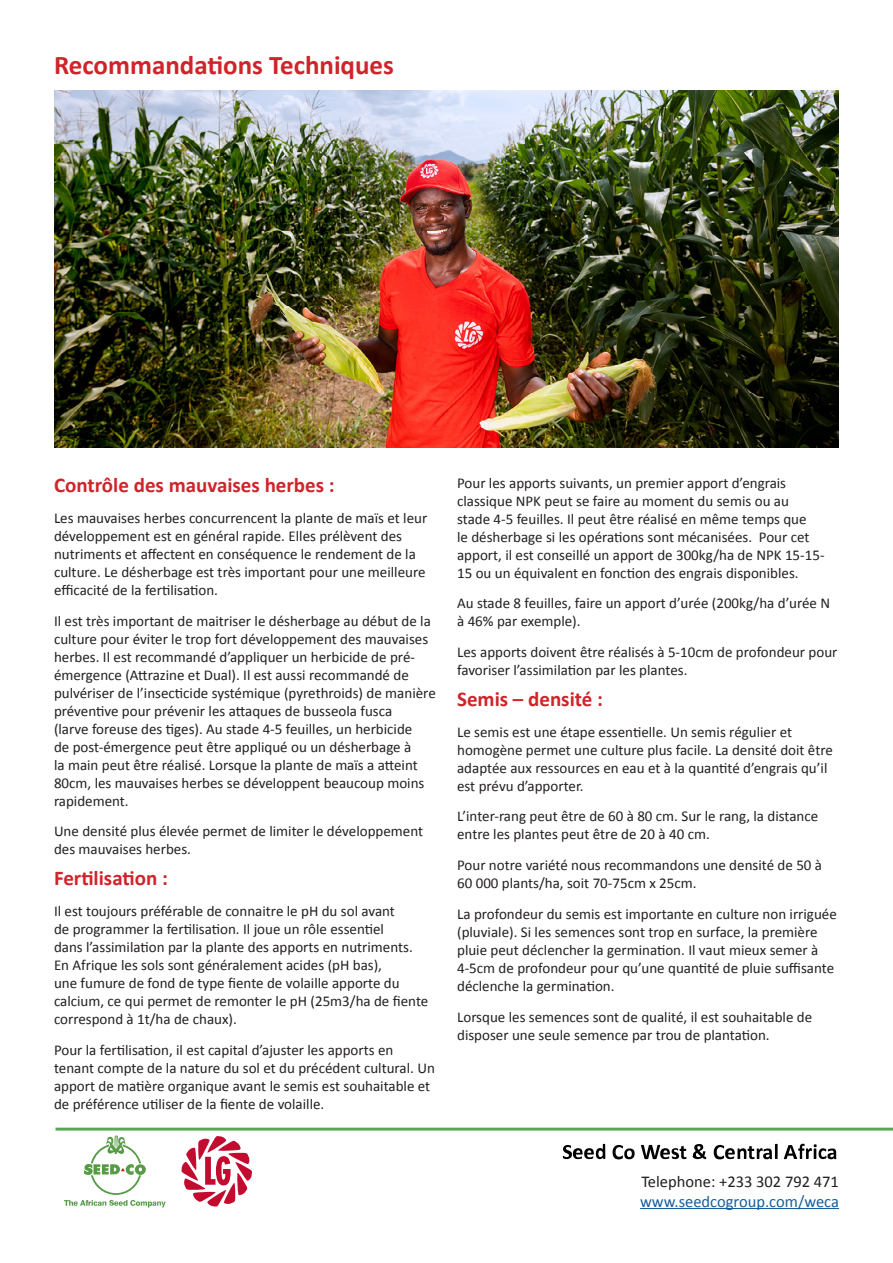
<style>
.page{position:relative;width:893px;height:1263px;background:#fff}
.page>*{position:absolute;margin:0;border:0;box-sizing:border-box;transform-origin:0 0}
.A-HEAD{font:700 27px "Calibri";color:#d1232a}
.SUBHEAD{font:700 21px "Calibri";color:#d1232a}
.Body_Text{font:16.5px "Calibri";color:#175d9e}
.Body_Text-2{font:16.5px "Calibri";color:#231f20}
.Body_Text-3{font:15px/18px "Calibri";color:#231f20}
</style>
<div class="page">
<hr style="left:55px;top:1127px;width:838px;height:3px;background:#5da555">
<svg style="left:181px;top:1136px;width:71px;height:71px"></svg>
<svg style="left:64px;top:1135px;width:102px;height:72px"></svg>
<svg style="left:563px;top:1144px;width:42px;height:15px"></svg>
<svg style="left:613px;top:1145px;width:22px;height:14px"></svg>
<svg style="left:641px;top:1145px;width:45px;height:14px"></svg>
<svg style="left:692px;top:1144px;width:14px;height:15px"></svg>
<svg style="left:714px;top:1144px;width:64px;height:15px"></svg>
<svg style="left:784px;top:1144px;width:52px;height:15px"></svg>
<img style="left:54px;top:91px;width:785px;height:357px">
<hr style="left:640px;top:1208px;width:199px;height:1px;background:#175d9e">
<p class="A-HEAD" style="left:54px;top:46px;width:341px">Recommandations Techniques</p>
<p class="SUBHEAD" style="left:54px;top:470px;width:282px">Contrôle des mauvaises herbes :</p>
<p class="Body_Text-3" style="left:54px;top:508px;width:375px">Les mauvaises herbes concurrencent la plante de maïs et leur développement est en général rapide. Elles prélèvent des nutriments et affectent en conséquence le rendement de la culture. Le désherbage est très important pour une meilleure efficacité de la fertilisation.</p>
<p class="Body_Text-3" style="left:54px;top:611px;width:383px">Il est très important de maitriser le désherbage au début de la culture pour éviter le trop fort développement des mauvaises herbes. Il est recommandé d’appliquer un herbicide de pré&shy;émergence (Attrazine et Dual). Il est aussi recommandé de pulvériser de l’insecticide systémique (pyrethroids) de manière préventive pour prévenir les attaques de busseola fusca<br>(larve foreuse des tiges). Au stade 4-5 feuilles, un herbicide<br>de post-émergence peut être appliqué ou un désherbage à<br>la main peut être réalisé. Lorsque la plante de maïs a atteint 80cm, les mauvaises herbes se développent beaucoup moins rapidement.</p>
<p class="Body_Text-3" style="left:54px;top:822px;width:371px">Une densité plus élevée permet de limiter le développement des mauvaises herbes.</p>
<p class="SUBHEAD" style="left:54px;top:863px;width:115px">Fertilisation :</p>
<p class="Body_Text-3" style="left:54px;top:901px;width:376px">Il est toujours préférable de connaitre le pH du sol avant<br>de programmer la fertilisation. Il joue un rôle essentiel<br>dans l’assimilation par la plante des apports en nutriments.<br>En Afrique les sols sont généralement acides (pH bas),<br>une fumure de fond de type fiente de volaille apporte du calcium, ce qui permet de remonter le pH (25m3/ha de fiente correspond à 1t/ha de chaux).</p>
<p class="Body_Text-3" style="left:54px;top:1040px;width:382px">Pour la fertilisation, il est capital d’ajuster les apports en tenant compte de la nature du sol et du précédent cultural. Un apport de matière organique avant le semis est souhaitable et de préférence utiliser de la fiente de volaille.</p>
<p class="Body_Text-3" style="left:457px;top:473px;width:369px">Pour les apports suivants, un premier apport d’engrais classique NPK peut se faire au moment du semis ou au stade 4-5 feuilles. Il peut être réalisé en même temps que<br>le désherbage si les opérations sont mécanisées. Pour cet apport, il est conseillé un apport de 300kg/ha de NPK 15-15- 15 ou un équivalent en fonction des engrais disponibles.</p>
<p class="Body_Text-3" style="left:457px;top:594px;width:374px">Au stade 8 feuilles, faire un apport d’urée (200kg/ha d’urée N à 46% par exemple).</p>
<p class="Body_Text-3" style="left:457px;top:643px;width:382px">Les apports doivent être réalisés à 5-10cm de profondeur pour favoriser l’assimilation par les plantes.</p>
<p class="SUBHEAD" style="left:457px;top:684px;width:147px">Semis – densité :</p>
<p class="Body_Text-3" style="left:457px;top:722px;width:377px">Le semis est une étape essentielle. Un semis régulier et homogène permet une culture plus facile. La densité doit être adaptée aux ressources en eau et à la quantité d’engrais qu’il est prévu d’apporter.</p>
<p class="Body_Text-3" style="left:457px;top:807px;width:363px">L’inter-rang peut être de 60 à 80 cm. Sur le rang, la distance entre les plantes peut être de 20 à 40 cm.</p>
<p class="Body_Text-3" style="left:457px;top:856px;width:366px">Pour notre variété nous recommandons une densité de 50 à<br>60 000 plants/ha, soit 70-75cm x 25cm.</p>
<p class="Body_Text-3" style="left:457px;top:904px;width:381px">La profondeur du semis est importante en culture non irriguée (pluviale). Si les semences sont trop en surface, la première pluie peut déclencher la germination. Il vaut mieux semer à 4-5cm de profondeur pour qu’une quantité de pluie suffisante déclenche la germination.</p>
<p class="Body_Text-3" style="left:457px;top:1007px;width:357px">Lorsque les semences sont de qualité, il est souhaitable de disposer une seule semence par trou de plantation.</p>
<p class="Body_Text-2" style="left:641px;top:1170px;width:199px">Telephone: +233 302 792 471</p>
<p class="Body_Text" style="left:640px;top:1190px;width:200px">www.seedcogroup.com/weca</p>
</div>
